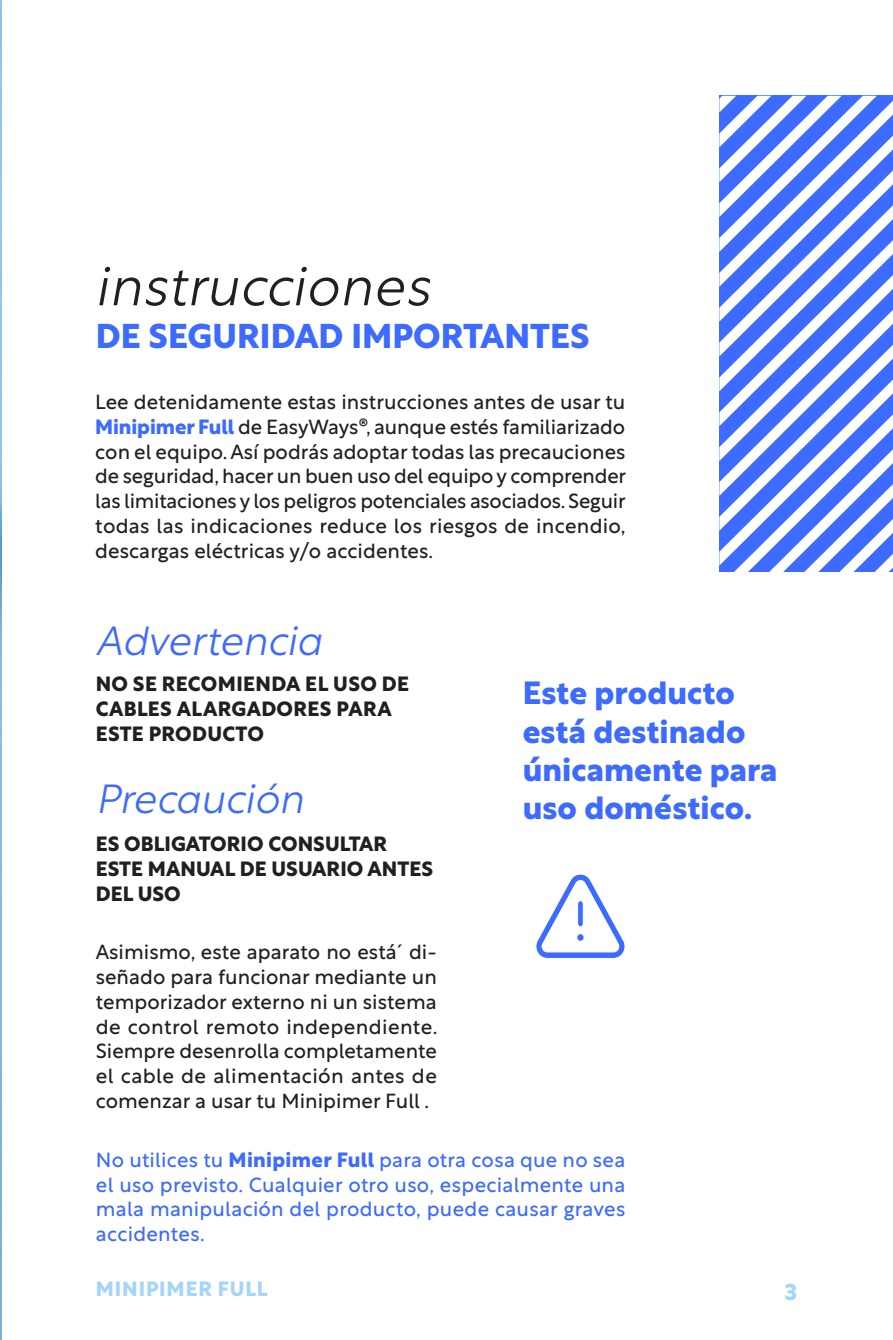
<style>
.page{position:relative;width:893px;height:1340px;background:#fff}
.page>*{position:absolute;margin:0;border:0;box-sizing:border-box;transform-origin:0 0}
.t1{font:italic 300 54px "Rustica";letter-spacing:.015em;color:#231f20}
.t2{font:italic 300 40.5px "Rustica";color:#3d6bff}
.t3{font:700 33.75px "Rustica";color:#3d6bff}
.t4{font:700 31.5px/38.2px "Rustica";color:#3d6bff}
.t5{font:700 22.5px "Rustica";color:#a3d6fa}
.t6{font:20.25px/24.8px "Rustica";color:#231f20;text-align:justify}
.t7{font:20.25px/24.8px "Rustica";letter-spacing:.01em;color:#3d6bff;text-align:justify}
.t8{font:700 20.25px/24.8px "Rustica";color:#231f20}
.t9{font:700 20.25px "Rustica";letter-spacing:.045em;color:#a3d6fa}
.s1{font-weight:700;color:#3d6bff}
.s2{font-weight:700}
</style>
<div class="page">
<img style="left:0;top:0;width:1px;height:1339px">
<svg style="left:536px;top:874px;width:89px;height:85px"></svg>
<div style="left:578px;top:900px;width:5px;height:26px;background:#3d6bff;border-radius:3px"></div>
<div style="left:577px;top:900px;width:7px;height:27px;border:1px solid #fff;border-radius:3px"></div>
<div style="left:577px;top:933px;width:7px;height:8px;background:#3d6bff;border-radius:50%"></div>
<div style="left:576px;top:933px;width:8px;height:8px;border:1px solid #fff;border-radius:50%"></div>
<svg style="left:719px;top:96px;width:174px;height:476px"></svg>
<p class="t1" style="left:94px;top:239px;width:337px">instrucciones</p>
<p class="t3" style="left:96px;top:307px;width:495px">DE SEGURIDAD IMPORTANTES</p>
<p class="t6" style="left:95px;top:387px;width:532px">Lee detenidamente estas instrucciones antes de usar tu <span class="s1">Minipimer Full</span> de EasyWays®, aunque estés familiarizado con el equipo. Así podrás adoptar todas las precauciones de seguridad, hacer un buen uso del equipo y comprender las limitaciones y los peligros potenciales asociados. Seguir todas las indicaciones reduce los riesgos de incendio, descargas eléctricas y/o accidentes.</p>
<p class="t2" style="left:96px;top:606px;width:227px">Advertencia</p>
<p class="t8" style="left:96px;top:669px;width:315px">NO SE RECOMIENDA EL USO DE<br>CABLES ALARGADORES PARA<br>ESTE PRODUCTO</p>
<p class="t2" style="left:96px;top:764px;width:209px">Precaución</p>
<p class="t8" style="left:96px;top:829px;width:339px">ES OBLIGATORIO CONSULTAR<br>ESTE MANUAL DE USUARIO ANTES<br>DEL USO</p>
<p class="t6" style="left:96px;top:937px;width:343px">Asimismo, este aparato no está́ di&shy;señado para funcionar mediante un temporizador externo ni un sistema de control remoto independiente.<br>Siempre desenrolla completamente el cable de alimentación antes de comenzar a usar tu Minipimer Full .</p>
<p class="t4" style="left:523px;top:671px;width:256px">Este producto está destinado únicamente para</p>
<p class="t4" style="left:523px;top:786px;width:231px">uso doméstico.</p>
<p class="t7" style="left:96px;top:1145px;width:531px">No utilices tu <span class="s2">Minipimer Full</span> para otra cosa que no sea el uso previsto. Cualquier otro uso, especialmente una mala manipulación del producto, puede causar graves accidentes.</p>
<p class="t9" style="left:96px;top:1270px;width:173px">MINIPIMER FULL</p>
<p class="t5" style="left:784px;top:1272px;width:14px">3</p>
</div>
